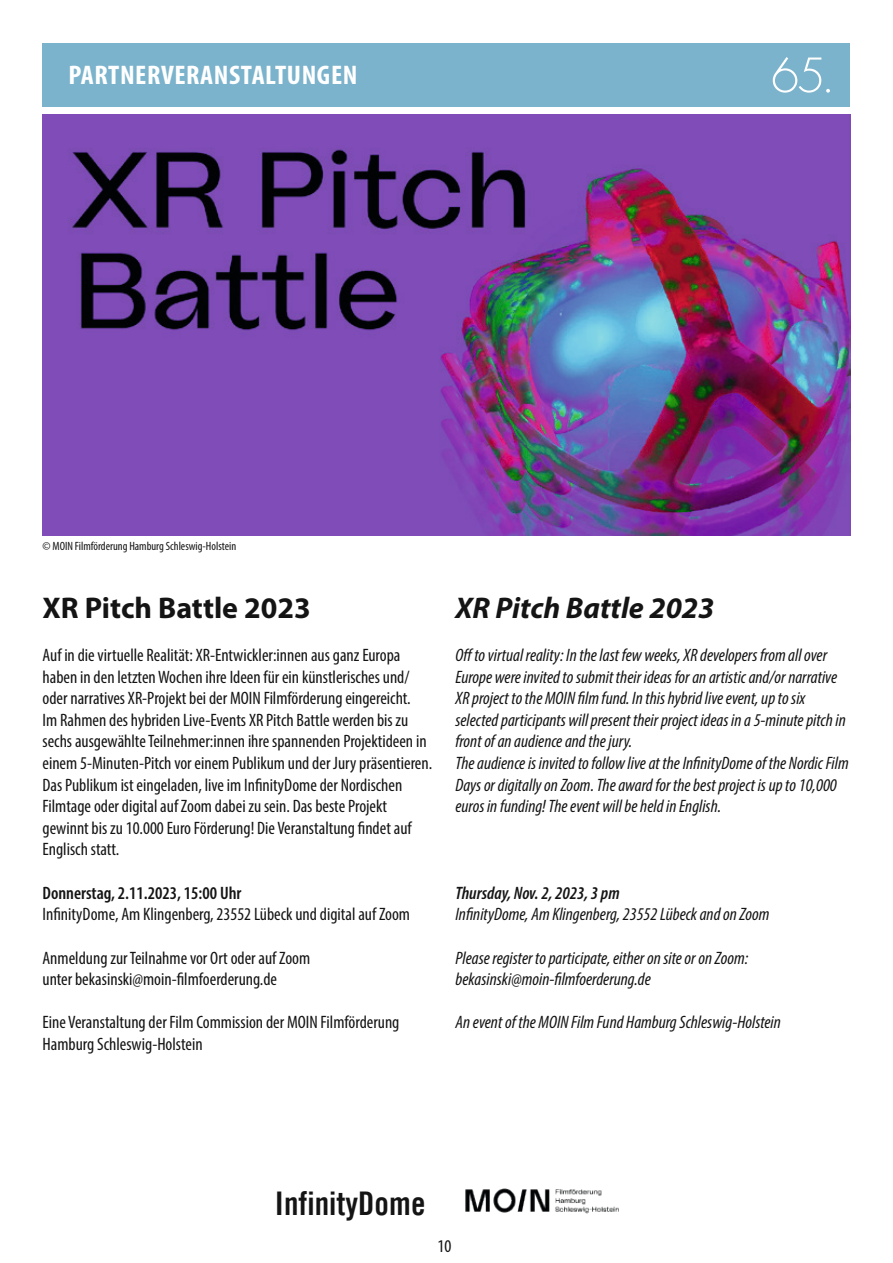
<style>
.page{position:relative;width:893px;height:1263px;background:#fff}
.page>*{position:absolute;margin:0;border:0;box-sizing:border-box;transform-origin:0 0}
.t1{font:32.7px "Trade Gothic LT Bold Cond Twenty";color:#131413}
.t2{font:700 30px "Myriad Pro";color:#131413}
.englisch_1{font:italic 700 30px "Myriad Pro";color:#131413}
.t3{font:700 condensed 27px "Myriad Pro";letter-spacing:.02em;color:#fff;scale:1.05 1}
.t4{font:condensed 18px/21.6px "Myriad Pro";color:#131413}
.englisch_1-2{font:italic condensed 18px/21.6px "Myriad Pro";color:#131413}
.t5{font:600 condensed 18px "Myriad Pro";color:#131413}
.t6{font:italic 600 condensed 18px "Myriad Pro";color:#131413}
.t7{font:condensed 12px "Myriad Pro";color:#131413}
</style>
<div class="page">
<img style="left:43px;top:115px;width:807px;height:421px">
<div style="left:43px;top:43px;width:807px;height:64px;background:#7bb3cc"></div>
<svg style="left:773px;top:57px;width:57px;height:36px"></svg>
<img style="left:465px;top:1188px;width:154px;height:26px">
<p class="t3" style="left:68px;top:58px;width:277px">PARTNERVERANSTALTUNGEN</p>
<p class="t7" style="left:43px;top:539px;width:195px">© MOIN Filmförderung Hamburg Schleswig-Holstein</p>
<p class="t2" style="left:43px;top:588px;width:270px">XR Pitch Battle 2023</p>
<p class="t4" style="left:43px;top:644px;width:391px">Auf in die virtuelle Realität: XR-Entwickler:innen aus ganz Europa haben in den letzten Wochen ihre Ideen für ein künstlerisches und/ oder narratives XR-Projekt bei der MOIN Filmförderung eingereicht.<br>Im Rahmen des hybriden Live-Events XR Pitch Battle werden bis zu sechs ausgewählte Teilnehmer:innen ihre spannenden Projektideen in einem 5-Minuten-Pitch vor einem Publikum und der Jury präsentieren.</p>
<p class="t4" style="left:43px;top:774px;width:371px">Das Publikum ist eingeladen, live im InfinityDome der Nordischen Filmtage oder digital auf Zoom dabei zu sein. Das beste Projekt gewinnt bis zu 10.000 Euro Förderung! Die Veranstaltung findet auf Englisch statt.</p>
<p class="t5" style="left:43px;top:882px;width:200px">Donnerstag, 2.11.2023, 15:00 Uhr</p>
<p class="t4" style="left:43px;top:903px;width:369px">InfinityDome, Am Klingenberg, 23552 Lübeck und digital auf Zoom</p>
<p class="t4" style="left:43px;top:946px;width:269px">Anmeldung zur Teilnahme vor Ort oder auf Zoom</p>
<p class="t4" style="left:43px;top:968px;width:236px">unter bekasinski@moin-filmfoerderung.de</p>
<p class="t4" style="left:43px;top:1011px;width:358px">Eine Veranstaltung der Film Commission der MOIN Filmförderung<br>Hamburg Schleswig-Holstein</p>
<p class="englisch_1" style="left:455px;top:588px;width:260px">XR Pitch Battle 2023</p>
<p class="englisch_1-2" style="left:455px;top:644px;width:392px">Off to virtual reality: In the last few weeks, XR developers from all over Europe were invited to submit their ideas for an artistic and/or narrative XR project to the MOIN film fund. In this hybrid live event, up to six selected participants will present their project ideas in a 5-minute pitch in front of an audience and the jury.</p>
<p class="englisch_1-2" style="left:455px;top:752px;width:395px">The audience is invited to follow live at the InfinityDome of the Nordic Film<br>Days or digitally on Zoom. The award for the best project is up to 10,000 euros in funding! The event will be held in English.</p>
<p class="t6" style="left:455px;top:882px;width:166px">Thursday, Nov. 2, 2023, 3 pm</p>
<p class="englisch_1-2" style="left:455px;top:903px;width:316px">InfinityDome, Am Klingenberg, 23552 Lübeck and on Zoom</p>
<p class="englisch_1-2" style="left:455px;top:946px;width:294px">Please register to participate, either on site or on Zoom:</p>
<p class="englisch_1-2" style="left:455px;top:968px;width:197px">bekasinski@moin-filmfoerderung.de</p>
<p class="englisch_1-2" style="left:455px;top:1011px;width:327px">An event of the MOIN Film Fund Hamburg Schleswig-Holstein</p>
<h1 class="t1" style="left:275px;top:1183px;width:152px">InfinityDome</h1>
<p class="t4" style="left:437px;top:1235px;width:15px">10</p>
</div>
